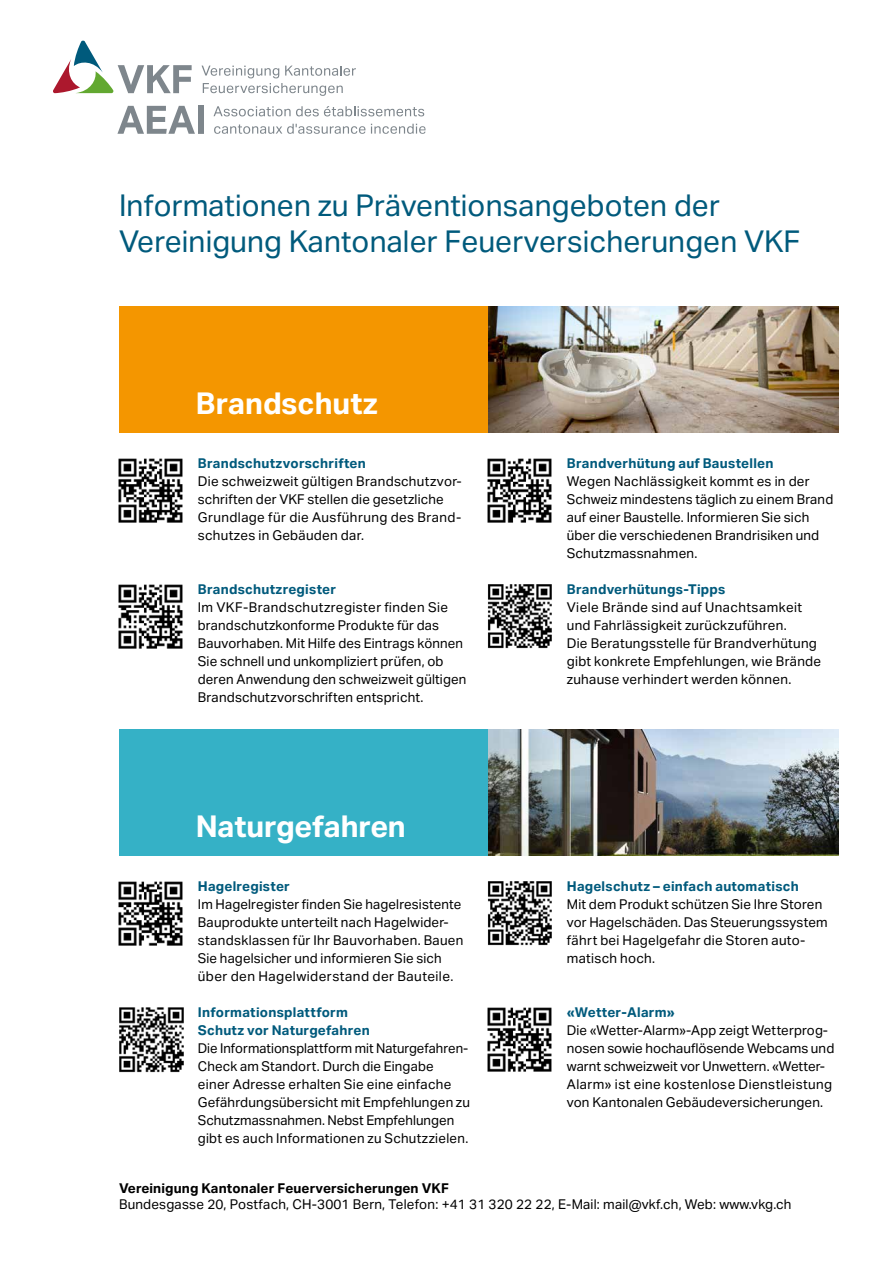
<style>
.page{position:relative;width:893px;height:1263px;background:#fff}
.page>*{position:absolute;margin:0;border:0;box-sizing:border-box;transform-origin:0 0}
.t1{font:30px/36px "Aktiv Grotesk";color:#005a7c}
.t2{font:700 30px "Aktiv Grotesk";color:#fff}
.t3{font:13.5px/18px "Aktiv Grotesk";letter-spacing:.01em;color:#000}
.t4{font:700 13.5px/18px "Aktiv Grotesk";letter-spacing:.02em;color:#005a7c}
.t5{font:700 13.5px "Aktiv Grotesk";letter-spacing:.01em;color:#000}
</style>
<div class="page">
<img style="left:488px;top:306px;width:351px;height:126px">
<svg style="left:214px;top:106px;width:210px;height:10px"></svg>
<svg style="left:214px;top:124px;width:151px;height:10px"></svg>
<svg style="left:371px;top:124px;width:55px;height:10px"></svg>
<svg style="left:202px;top:66px;width:154px;height:30px"></svg>
<svg style="left:117px;top:106px;width:78px;height:28px"></svg>
<div style="left:198px;top:106px;width:6px;height:28px;background:#7e868c"></div>
<svg style="left:53px;top:40px;width:139px;height:53px"></svg>
<img style="left:118px;top:458px;width:65px;height:65px">
<img style="left:118px;top:881px;width:65px;height:65px">
<img style="left:118px;top:584px;width:65px;height:65px">
<img style="left:119px;top:1007px;width:65px;height:66px">
<img style="left:487px;top:458px;width:65px;height:65px">
<img style="left:487px;top:881px;width:65px;height:65px">
<img style="left:487px;top:584px;width:65px;height:65px">
<img style="left:487px;top:1007px;width:65px;height:65px">
<div style="left:119px;top:306px;width:369px;height:126px;background:#f49600"></div>
<div style="left:119px;top:729px;width:369px;height:126px;background:#35b1c6"></div>
<img style="left:488px;top:729px;width:351px;height:126px">
<h1 class="t1" style="left:119px;top:188px;width:683px">Informationen zu Präventionsangeboten der<br>Vereinigung Kantonaler Feuerversicherungen VKF</h1>
<h1 class="t2" style="left:196px;top:386px;width:184px">Brandschutz</h1>
<p class="t4" style="left:198px;top:454px;width:169px">Brandschutzvorschriften</p>
<p class="t3" style="left:198px;top:472px;width:266px">Die schweizweit gültigen Brandschutzvor&shy;schriften der VKF stellen die gesetzliche Grundlage für die Ausführung des Brand&shy;schutzes in Gebäuden dar.</p>
<p class="t4" style="left:198px;top:580px;width:140px">Brandschutzregister</p>
<p class="t3" style="left:198px;top:598px;width:270px">Im VKF-Brandschutzregister finden Sie brandschutzkonforme Produkte für das Bauvorhaben. Mit Hilfe des Eintrags können Sie schnell und unkompliziert prüfen, ob deren Anwendung den schweizweit gültigen Brandschutzvorschriften entspricht.</p>
<h1 class="t2" style="left:196px;top:809px;width:212px">Naturgefahren</h1>
<p class="t4" style="left:198px;top:877px;width:93px">Hagelregister</p>
<p class="t3" style="left:198px;top:895px;width:267px">Im Hagelregister finden Sie hagelresistente Bauprodukte unterteilt nach Hagelwider&shy;standsklassen für Ihr Bauvorhaben. Bauen Sie hagelsicher und informieren Sie sich über den Hagelwiderstand der Bauteile.</p>
<p class="t4" style="left:198px;top:1003px;width:173px">Informationsplattform<br>Schutz vor Naturgefahren</p>
<p class="t3" style="left:198px;top:1039px;width:274px">Die Informationsplattform mit Naturgefahren-Check am Standort. Durch die Eingabe<br>einer Adresse erhalten Sie eine einfache Gefährdungsübersicht mit Empfehlungen zu Schutzmassnahmen. Nebst Empfehlungen gibt es auch Informationen zu Schutzzielen.</p>
<p class="t4" style="left:567px;top:454px;width:208px">Brandverhütung auf Baustellen</p>
<p class="t3" style="left:567px;top:472px;width:268px">Wegen Nachlässigkeit kommt es in der Schweiz mindestens täglich zu einem Brand auf einer Baustelle. Informieren Sie sich über die verschiedenen Brandrisiken und Schutzmassnahmen.</p>
<p class="t4" style="left:567px;top:580px;width:160px">Brandverhütungs-Tipps</p>
<p class="t3" style="left:567px;top:598px;width:256px">Viele Brände sind auf Unachtsamkeit und Fahrlässigkeit zurückzuführen.<br>Die Beratungsstelle für Brandverhütung gibt konkrete Empfehlungen, wie Brände zuhause verhindert werden können.</p>
<p class="t4" style="left:567px;top:877px;width:233px">Hagelschutz – einfach automatisch</p>
<p class="t3" style="left:567px;top:895px;width:262px">Mit dem Produkt schützen Sie Ihre Storen vor Hagelschäden. Das Steuerungssystem fährt bei Hagelgefahr die Storen auto&shy;matisch hoch.</p>
<p class="t4" style="left:567px;top:1003px;width:109px">«Wetter-Alarm»</p>
<p class="t3" style="left:567px;top:1021px;width:269px">Die «Wetter-Alarm»-App zeigt Wetterprog&shy;nosen sowie hochauflösende Webcams und warnt schweizweit vor Unwettern. «Wetter-Alarm» ist eine kostenlose Dienstleistung von Kantonalen Gebäudeversicherungen.</p>
<p class="t5" style="left:119px;top:1180px;width:331px">Vereinigung Kantonaler Feuerversicherungen VKF</p>
<p class="t3" style="left:119px;top:1195px;width:674px">Bundesgasse 20, Postfach, CH-3001 Bern, Telefon: +41 31 320 22 22, E-Mail: mail@vkf.ch, Web: www.vkg.ch</p>
</div>
